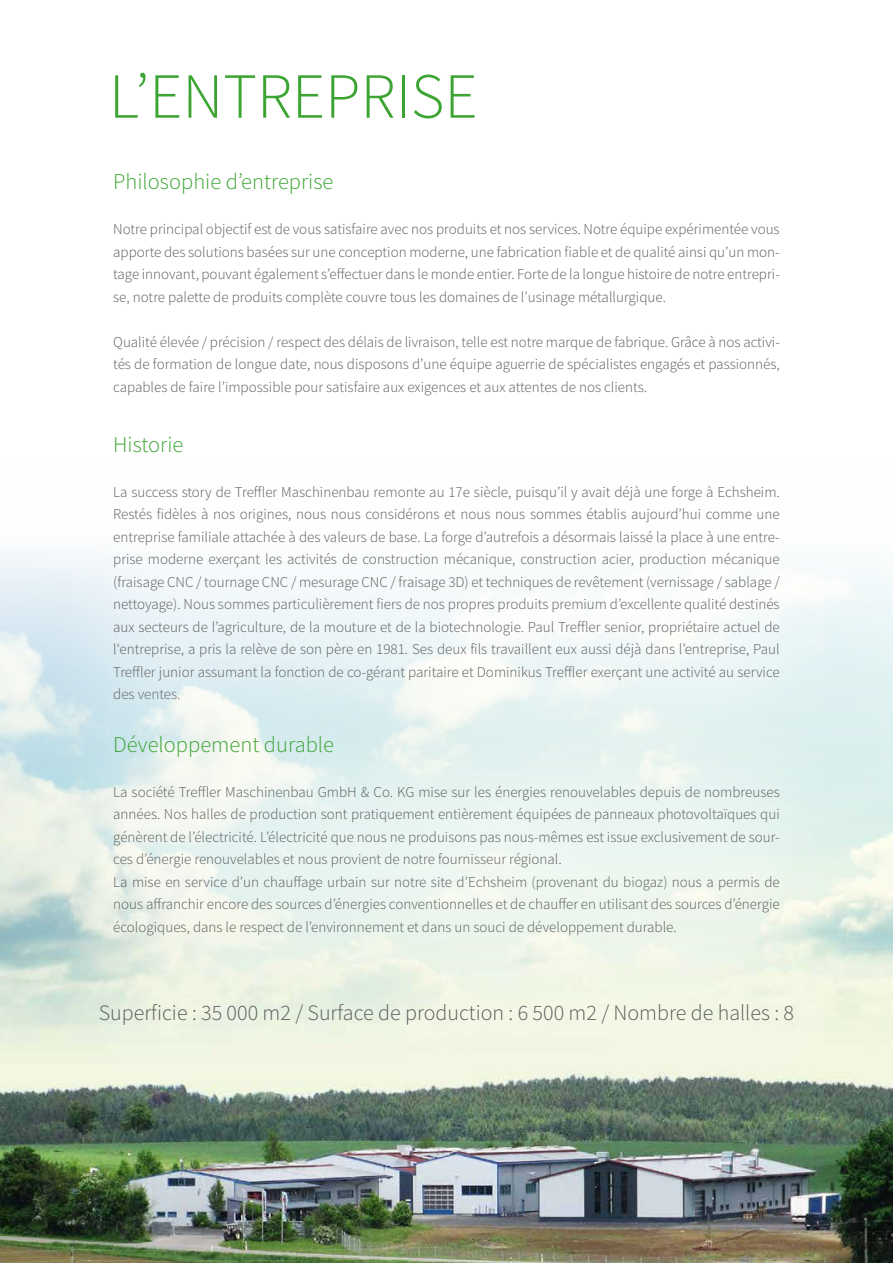
<style>
.page{position:relative;width:893px;height:1263px;background:#fff}
.page>*{position:absolute;margin:0;border:0;box-sizing:border-box;transform-origin:0 0}
.t1{font:300 64.35px "Source Sans Pro";color:#3ca432}
.t2{font:300 22.5px "Source Sans Pro";color:#3ca432}
.t3{font:300 21.9px "Source Sans Pro";color:#5b5b5a}
.t4{font:300 15px/22.5px "Source Sans Pro";color:#5b5b5a;text-align:justify}
</style>
<div class="page">
<img style="left:0;top:556px;width:893px;height:707px">
<div style="left:29px;top:930px;width:836px;height:168px;background:#fff;opacity:.75"></div>
<div style="left:36px;top:360px;width:820px;height:418px;background:#fff"></div>
<div style="left:36px;top:660px;width:819px;height:351px;background:#fff;opacity:.75"></div>
<h1 class="t1" style="left:109px;top:57px;width:370px">L’ENTREPRISE</h1>
<h2 class="t2" style="left:113px;top:168px;width:222px">Philosophie d’entreprise</h2>
<p class="t4" style="left:113px;top:218px;width:668px">Notre principal objectif est de vous satisfaire avec nos produits et nos services. Notre équipe expérimentée vous apporte des solutions basées sur une conception moderne, une fabrication fiable et de qualité ainsi qu’un mon&shy;tage innovant, pouvant également s’effectuer dans le monde entier. Forte de la longue histoire de notre entrepri&shy;se, notre palette de produits complète couvre tous les domaines de l’usinage métallurgique.</p>
<p class="t4" style="left:113px;top:330px;width:668px">Qualité élevée / précision / respect des délais de livraison, telle est notre marque de fabrique. Grâce à nos activi&shy;tés de formation de longue date, nous disposons d’une équipe aguerrie de spécialistes engagés et passionnés, capables de faire l’impossible pour satisfaire aux exigences et aux attentes de nos clients.</p>
<h2 class="t2" style="left:113px;top:430px;width:72px">Historie</h2>
<p class="t4" style="left:113px;top:480px;width:668px">La success story de Treffler Maschinenbau remonte au 17e siècle, puisqu’il y avait déjà une forge à Echsheim.<br>Restés fidèles à nos origines, nous nous considérons et nous nous sommes établis aujourd’hui comme une entreprise familiale attachée à des valeurs de base. La forge d’autrefois a désormais laissé la place à une entre&shy;prise moderne exerçant les activités de construction mécanique, construction acier, production mécanique (fraisage CNC / tournage CNC / mesurage CNC / fraisage 3D) et techniques de revêtement (vernissage / sablage / nettoyage). Nous sommes particulièrement fiers de nos propres produits premium d’excellente qualité destinés aux secteurs de l’agriculture, de la mouture et de la biotechnologie. Paul Treffler senior, propriétaire actuel de l‘entreprise, a pris la relève de son père en 1981. Ses deux fils travaillent eux aussi déjà dans l’entreprise, Paul Treffler junior assumant la fonction de co-gérant paritaire et Dominikus Treffler exerçant une activité au service des ventes.</p>
<h2 class="t2" style="left:113px;top:730px;width:222px">Développement durable</h2>
<p class="t4" style="left:113px;top:780px;width:668px;text-align:left">La société Treffler Maschinenbau GmbH &amp; Co. KG mise sur les énergies renouvelables depuis de nombreuses années. Nos halles de production sont pratiquement entièrement équipées de panneaux photovoltaïques qui génèrent de l’électricité. L’électricité que nous ne produisons pas nous-mêmes est issue exclusivement de sour&shy;ces d’énergie renouvelables et nous provient de notre fournisseur régional.<br>La mise en service d’un chauffage urbain sur notre site d’Echsheim (provenant du biogaz) nous a permis de nous affranchir encore des sources d’énergies conventionnelles et de chauffer en utilisant des sources d’énergie écologiques, dans le respect de l’environnement et dans un souci de développement durable.</p>
<h3 class="t3" style="left:99px;top:1000px;width:697px">Superficie : 35 000 m2 / Surface de production : 6 500 m2 / Nombre de halles : 8</h3>
</div>
